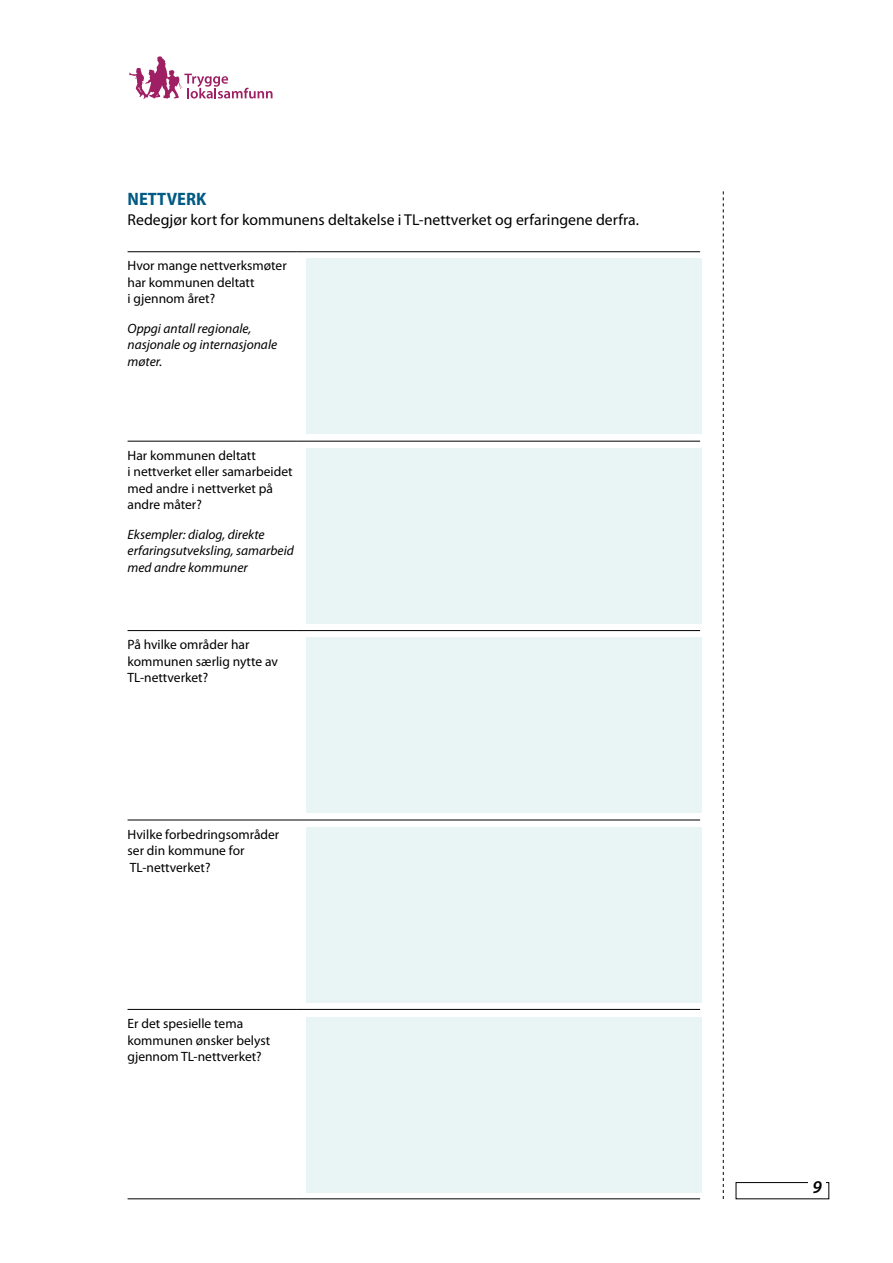
<style>
.page{position:relative;width:893px;height:1263px;background:#fff}
.page>*{position:absolute;margin:0;border:0;box-sizing:border-box;transform-origin:0 0}
.t1{font:700 semi-condensed 18px "Myriad Pro";color:#005a84}
.t2{font:italic 600 18px "Myriad Pro";color:#000}
.t3{font:15.75px "Myriad Pro";color:#000}
.t4{font:13.5px/16.5px "Myriad Pro";color:#000}
.t5{font:italic 13.5px/16.5px "Myriad Pro";color:#000}
</style>
<div class="page">
<div style="left:306px;top:1018px;width:396px;height:175px;background:#e9f5f4"></div>
<div style="left:306px;top:828px;width:396px;height:175px;background:#e9f5f4"></div>
<div style="left:306px;top:638px;width:396px;height:175px;background:#e9f5f4"></div>
<div style="left:306px;top:448px;width:396px;height:175px;background:#e9f5f4"></div>
<div style="left:306px;top:258px;width:396px;height:175px;background:#e9f5f4"></div>
<div style="left:736px;top:1182px;width:93px;height:17px;border:1px solid #000"></div>
<svg style="left:723px;top:191px;width:1px;height:1008px"></svg>
<div style="left:808px;top:1173px;width:18px;height:20px;background:#fff"></div>
<svg style="left:129px;top:56px;width:144px;height:43px"></svg>
<hr style="left:128px;top:441px;width:169px;height:1px;background:#000">
<hr style="left:297px;top:441px;width:403px;height:1px;background:#000">
<hr style="left:128px;top:630px;width:169px;height:1px;background:#000">
<hr style="left:297px;top:630px;width:403px;height:1px;background:#000">
<hr style="left:128px;top:820px;width:169px;height:1px;background:#000">
<hr style="left:297px;top:820px;width:403px;height:1px;background:#000">
<hr style="left:128px;top:1009px;width:169px;height:1px;background:#000">
<hr style="left:297px;top:1009px;width:403px;height:1px;background:#000">
<hr style="left:128px;top:1198px;width:169px;height:1px;background:#000">
<hr style="left:297px;top:1198px;width:403px;height:1px;background:#000">
<hr style="left:128px;top:251px;width:169px;height:1px;background:#000">
<hr style="left:297px;top:251px;width:403px;height:1px;background:#000">
<h1 class="t1" style="left:128px;top:187px;width:80px">NETTVERK</h1>
<p class="t3" style="left:128px;top:211px;width:513px">Redegjør kort for kommunens deltakelse i TL-nettverket og erfaringene derfra.</p>
<p class="t4" style="left:128px;top:258px;width:161px">Hvor mange nettverksmøter har kommunen deltatt<br>i -gjennom året?</p>
<p class="t5" style="left:128px;top:320px;width:151px">Oppgi antall regionale, nasjonale og internasjonale møter.</p>
<p class="t4" style="left:128px;top:447px;width:167px">Har kommunen deltatt<br>i nettverket eller samarbeidet med andre i nettverket på andre måter?</p>
<p class="t5" style="left:128px;top:526px;width:168px">Eksempler: dialog, direkte erfaringsutveksling, samarbeid med andre kommuner</p>
<p class="t4" style="left:128px;top:637px;width:152px">På hvilke områder har kommunen særlig nytte av<br>TL-nettverket?</p>
<p class="t4" style="left:128px;top:826px;width:153px">Hvilke forbedringsområder ser din kommune for<br>TL-nettverket?</p>
<p class="t4" style="left:128px;top:1015px;width:144px">Er det spesielle tema kommunen ønsker belyst gjennom TL-nettverket?</p>
<h1 class="t2" style="left:812px;top:1177px;width:11px">9</h1>
</div>
